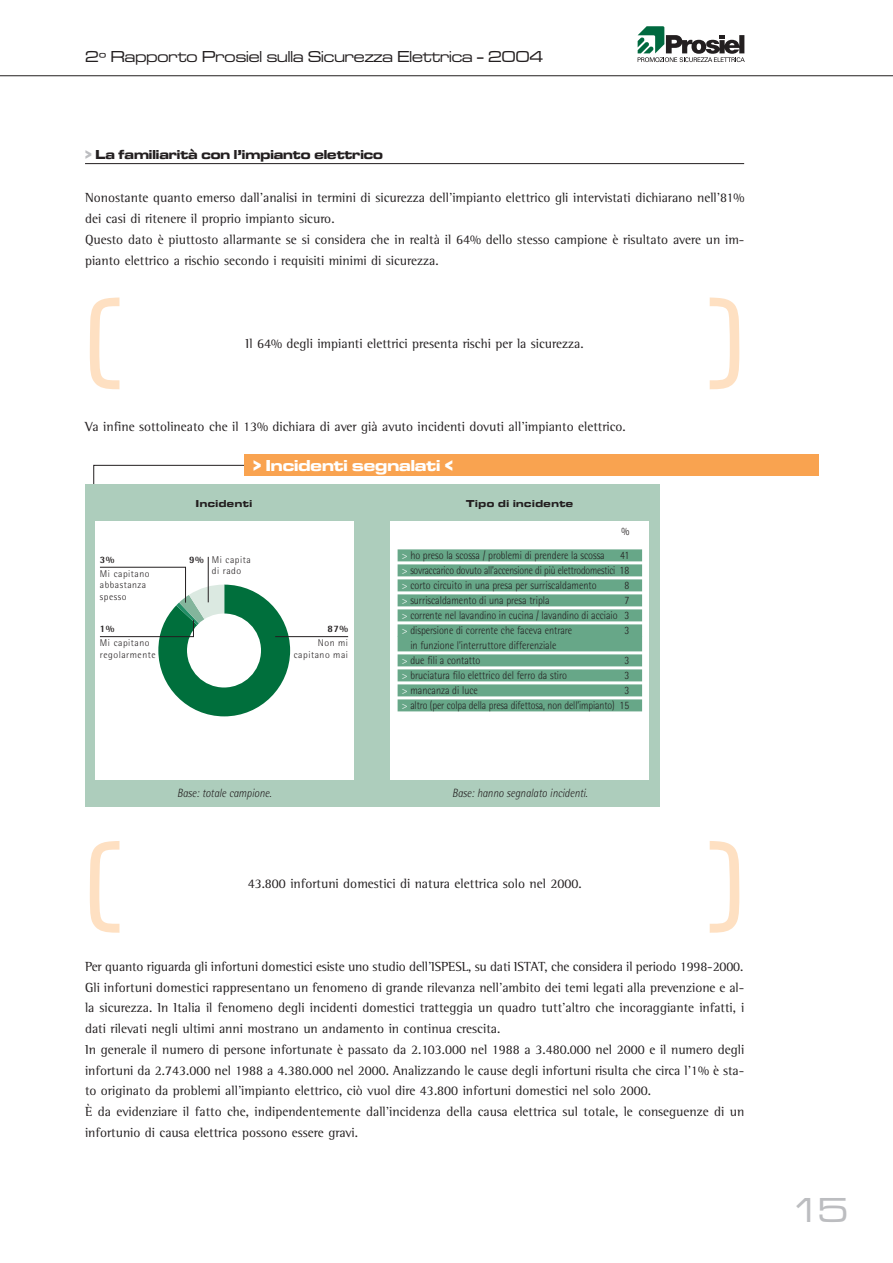
<style>
.page{position:relative;width:893px;height:1263px;background:#fff}
.page>*{position:absolute;margin:0;border:0;box-sizing:border-box;transform-origin:0 0}
.t1{font:122.1px "Microgramma D Medi Exte";color:#fee0c2}
.t2{font:36px "Microgramma D Medi Exte";color:#bcbdc0}
.t3{font:16.5px "Microgramma D Medi Exte";color:#231f20}
.t4{font:16.5px "Microgramma D Bold Exte";color:#fff}
.t5{font:13.5px/20.7px "Rotis Semi Serif";color:#231f20}
.t6{font:13.5px "Microgramma D Bold Exte";color:#231f20}
.t7{font:italic 300 12px "Rotis Semi Sans";color:#231f20;scale:.9 1}
.t8{font:300 11.25px/15px "Rotis Semi Sans";color:#231f20;text-align:justify;scale:.9 1}
.t9{font:10.5px "Microgramma D Bold Exte";letter-spacing:.05em;color:#231f20}
.t10{font:300 9.75px/11.7px "Rotis Semi Sans";letter-spacing:.05em;color:#231f20}
.t11{font:800 9.75px "Rotis Semi Sans";color:#231f20}
.s1{color:#bcbdc0}
.s2{color:#fff}
.s3{color:#67a788}
</style>
<div class="page">
<hr style="left:85px;top:163px;width:659px;height:1px;background:#231f20">
<hr style="left:0;top:75px;width:892px;height:1px;background:#231f20">
<svg style="left:638px;top:26px;width:107px;height:36px"></svg>
<div style="left:85px;top:484px;width:574px;height:323px;background:#adcdbc"></div>
<div style="left:95px;top:521px;width:258px;height:259px;background:#fff"></div>
<div style="left:390px;top:521px;width:259px;height:259px;background:#fff"></div>
<svg style="left:93px;top:465px;width:368px;height:251px"></svg>
<hr style="left:275px;top:636px;width:73px;height:1px;background:#231f20">
<div style="left:244px;top:454px;width:575px;height:22px;background:#f9a350"></div>
<div style="left:398px;top:549px;width:244px;height:12px;background:#67a788"></div>
<div style="left:398px;top:564px;width:244px;height:12px;background:#67a788"></div>
<div style="left:398px;top:579px;width:244px;height:12px;background:#67a788"></div>
<div style="left:398px;top:594px;width:244px;height:12px;background:#67a788"></div>
<div style="left:398px;top:609px;width:244px;height:12px;background:#67a788"></div>
<div style="left:398px;top:624px;width:244px;height:12px;background:#67a788"></div>
<div style="left:398px;top:636px;width:244px;height:15px;background:#67a788"></div>
<div style="left:398px;top:654px;width:244px;height:12px;background:#67a788"></div>
<div style="left:398px;top:669px;width:244px;height:12px;background:#67a788"></div>
<div style="left:398px;top:684px;width:244px;height:12px;background:#67a788"></div>
<div style="left:398px;top:699px;width:244px;height:12px;background:#67a788"></div>
<p class="t3" style="left:85px;top:47px;width:460px">2º Rapporto Prosiel sulla Sicurezza Elettrica - 2004</p>
<p class="t6" style="left:85px;top:147px;width:300px"><span class="s1">&gt;</span> La familiarità con l’impianto elettrico</p>
<p class="t5" style="left:85px;top:189px;width:661px">Nonostante quanto emerso dall’analisi in termini di sicurezza dell’impianto elettrico gli intervistati dichiarano nell’81% dei casi di ritenere il proprio impianto sicuro.<br>Questo dato è piuttosto allarmante se si considera che in realtà il 64% dello stesso campione è risultato avere un im&shy;pianto elettrico a rischio secondo i requisiti minimi di sicurezza.</p>
<h1 class="t1" style="left:85px;top:267px;width:39px">(</h1>
<h1 class="t1" style="left:706px;top:267px;width:39px">)</h1>
<p class="t5" style="left:246px;top:334px;width:340px">Il 64% degli impianti elettrici presenta rischi per la sicurezza.</p>
<p class="t5" style="left:85px;top:417px;width:542px">Va infine sottolineato che il 13% dichiara di aver già avuto incidenti dovuti all’impianto elettrico.</p>
<p class="t4" style="left:253px;top:455px;width:202px">&gt; Incidenti segnalati &lt;</p>
<p class="t11" style="left:100px;top:556px;width:16px">3%</p>
<p class="t10" style="left:100px;top:568px;width:51px">Mi capitano abbastanza spesso</p>
<p class="t11" style="left:100px;top:626px;width:16px">1%</p>
<p class="t10" style="left:100px;top:638px;width:57px">Mi capitano regolarmente</p>
<p class="t9" style="left:196px;top:498px;width:58px">Incidenti</p>
<p class="t9" style="left:466px;top:498px;width:108px">Tipo di incidente</p>
<p class="t8" style="left:621px;top:524px;width:10px">%</p>
<p class="t11" style="left:189px;top:556px;width:16px">9%</p>
<p class="t10" style="left:212px;top:554px;width:41px">Mi capita di rado</p>
<p class="t11" style="left:328px;top:626px;width:22px">87%</p>
<p class="t10" style="left:294px;top:638px;width:56px;text-align:right">Non mi capitano mai</p>
<p class="t8" style="left:402px;top:549px;width:227px"><span class="s2">&gt;</span> ho preso la scossa / problemi di prendere la scossa</p>
<p class="t8" style="left:402px;top:549px;width:254px;text-indent:218px">41 <span class="s2">&gt;</span> sovraccarico dovuto all’accensione di più elettrodomestici 18 <span class="s2">&gt;</span> corto circuito in una presa per surriscaldamento</p>
<p class="t8" style="left:624px;top:579px;width:7px">8</p>
<p class="t8" style="left:402px;top:594px;width:166px"><span class="s2">&gt;</span> surriscaldamento di una presa tripla</p>
<p class="t8" style="left:402px;top:594px;width:254px;text-indent:223px">7 <span class="s2">&gt;</span> corrente nel lavandino in cucina / lavandino di acciaio 3 <span class="s2">&gt;</span> dispersione di corrente che faceva entrare</p>
<p class="t8" style="left:624px;top:624px;width:7px">3</p>
<p class="t8" style="left:402px;top:639px;width:173px"><span class="s3">&gt;</span> in funzione l’interruttore differenziale <span class="s2">&gt;</span> due fili a contatto</p>
<p class="t8" style="left:624px;top:654px;width:7px">3</p>
<p class="t8" style="left:402px;top:669px;width:185px"><span class="s2">&gt;</span> bruciatura filo elettrico del ferro da stiro</p>
<p class="t8" style="left:624px;top:669px;width:7px">3</p>
<p class="t8" style="left:402px;top:684px;width:86px"><span class="s2">&gt;</span> mancanza di luce</p>
<p class="t8" style="left:402px;top:684px;width:254px;text-align:right">3<br><span class="s2">&gt;</span> altro (per colpa della presa difettosa, non dell’impianto) 15</p>
<p class="t7" style="left:177px;top:789px;width:106px">Base: totale campione.</p>
<p class="t7" style="left:452px;top:789px;width:152px">Base: hanno segnalato incidenti.</p>
<h1 class="t1" style="left:85px;top:811px;width:39px">(</h1>
<h1 class="t1" style="left:706px;top:811px;width:39px">)</h1>
<p class="t5" style="left:248px;top:874px;width:335px">43.800 infortuni domestici di natura elettrica solo nel 2000.</p>
<p class="t5" style="left:85px;top:957px;width:661px">Per quanto riguarda gli infortuni domestici esiste uno studio dell’ISPESL, su dati ISTAT, che considera il periodo 1998-2000.<br>Gli infortuni domestici rappresentano un fenomeno di grande rilevanza nell’ambito dei temi legati alla prevenzione e al&shy;la sicurezza. In Italia il fenomeno degli incidenti domestici tratteggia un quadro tutt’altro che incoraggiante infatti, i dati rilevati negli ultimi anni mostrano un andamento in continua crescita.<br>In generale il numero di persone infortunate è passato da 2.103.000 nel 1988 a 3.480.000 nel 2000 e il numero degli infortuni da 2.743.000 nel 1988 a 4.380.000 nel 2000. Analizzando le cause degli infortuni risulta che circa l’1% è sta&shy;to originato da problemi all’impianto elettrico, ciò vuol dire 43.800 infortuni domestici nel solo 2000.<br>È da evidenziare il fatto che, indipendentemente dall’incidenza della causa elettrica sul totale, le conseguenze di un infortunio di causa elettrica possono essere gravi.</p>
<h2 class="t2" style="left:791px;top:1188px;width:58px">15</h2>
</div>
